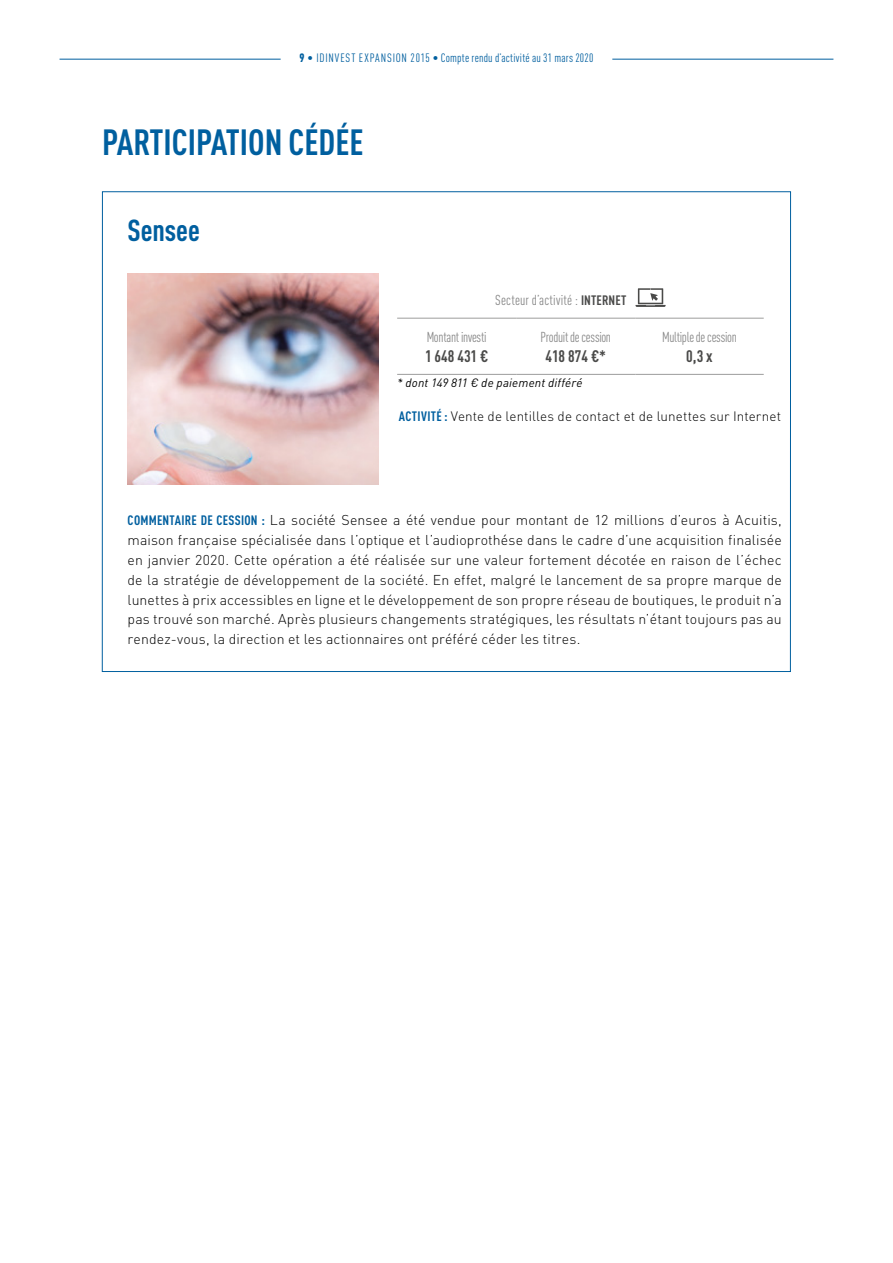
<style>
.page{position:relative;width:893px;height:1263px;background:#fff}
.page>*{position:absolute;margin:0;border:0;box-sizing:border-box;transform-origin:0 0}
.t1{font:700 condensed 36px "DIN Pro";color:#005f9f}
.t2{font:700 condensed 30px "DIN Pro";color:#005f9f}
.t3{font:700 condensed 16.5px "DIN Pro";color:#4a4a49}
.t4{font:condensed 14.25px "DIN Pro";letter-spacing:-.015em;color:#878787;scale:.96 1}
.t5{font:condensed 14.25px "DIN Pro";letter-spacing:.015em;color:#878787}
.t6{font:300 14.1px/19.8px "DIN Pro";letter-spacing:.01em;color:#000;text-align:justify}
.t7{font:300 13.5px "DIN Pro";letter-spacing:.01em;color:#000}
.t8{font:condensed 12px "DIN Pro";letter-spacing:.025em;color:#005f9f}
.t9{font:italic 12px "DIN Pro";letter-spacing:.015em;color:#000}
.s1{font-weight:900}
.s2{font-weight:700;font-size:13.5px;color:#4a4a49}
.s3{font-weight:700;font-stretch:condensed;color:#005f9f}
.s4{font-weight:700;font-stretch:condensed;font-size:13.5px;color:#005f9f}
</style>
<div class="page">
<hr style="left:60px;top:59px;width:221px;height:1px;background:#005f9f">
<hr style="left:612px;top:59px;width:221px;height:1px;background:#005f9f">
<hr style="left:397px;top:318px;width:119px;height:1px;background:#9d9d9c">
<hr style="left:516px;top:318px;width:119px;height:1px;background:#9d9d9c">
<hr style="left:635px;top:318px;width:129px;height:1px;background:#9d9d9c">
<hr style="left:397px;top:374px;width:119px;height:1px;background:#9d9d9c">
<hr style="left:516px;top:374px;width:119px;height:1px;background:#9d9d9c">
<hr style="left:635px;top:374px;width:129px;height:1px;background:#9d9d9c">
<svg style="left:635px;top:288px;width:31px;height:19px"></svg>
<img style="left:128px;top:274px;width:250px;height:210px">
<p class="t8" style="left:300px;top:49px;width:295px"><span class="s1">9</span> • IDINVEST EXPANSION 2015 • Compte rendu d’activité au 31 mars 2020</p>
<h1 class="t1" style="left:102px;top:115px;width:263px">PARTICIPATION CÉDÉE</h1>
<h2 class="t2" style="left:128px;top:208px;width:74px">Sensee</h2>
<p class="t5" style="left:495px;top:290px;width:133px">Secteur d’activité : <span class="s2">INTERNET</span></p>
<p class="t4" style="left:427px;top:326px;width:64px">Montant investi</p>
<p class="t3" style="left:425px;top:343px;width:65px">1 648 431 €</p>
<p class="t4" style="left:540px;top:326px;width:75px">Produit de cession</p>
<p class="t3" style="left:545px;top:343px;width:62px">418 874 €*</p>
<p class="t4" style="left:662px;top:326px;width:79px">Multiple de cession</p>
<p class="t3" style="left:686px;top:343px;width:28px">0,3 x</p>
<p class="t9" style="left:397px;top:373px;width:187px">* dont 149 811 € de paiement différé</p>
<p class="t7" style="left:399px;top:406px;width:384px"><span class="s3">ACTIVITÉ :</span> Vente de lentilles de contact et de lunettes sur Internet</p>
<p class="t6" style="left:128px;top:509px;width:656px"><span class="s4">COMMENTAIRE DE CESSION :</span> La société Sensee a été vendue pour montant de 12 millions d’euros à Acuitis, maison française spécialisée dans l’optique et l’audioprothése dans le cadre d’une acquisition finalisée en janvier 2020. Cette opération a été réalisée sur une valeur fortement décotée en raison de l’échec de la stratégie de développement de la société. En effet, malgré le lancement de sa propre marque de lunettes à prix accessibles en ligne et le développement de son propre réseau de boutiques, le produit n’a pas trouvé son marché. Après plusieurs changements stratégiques, les résultats n’étant toujours pas au rendez-vous, la direction et les actionnaires ont préféré céder les titres.</p>
</div>
